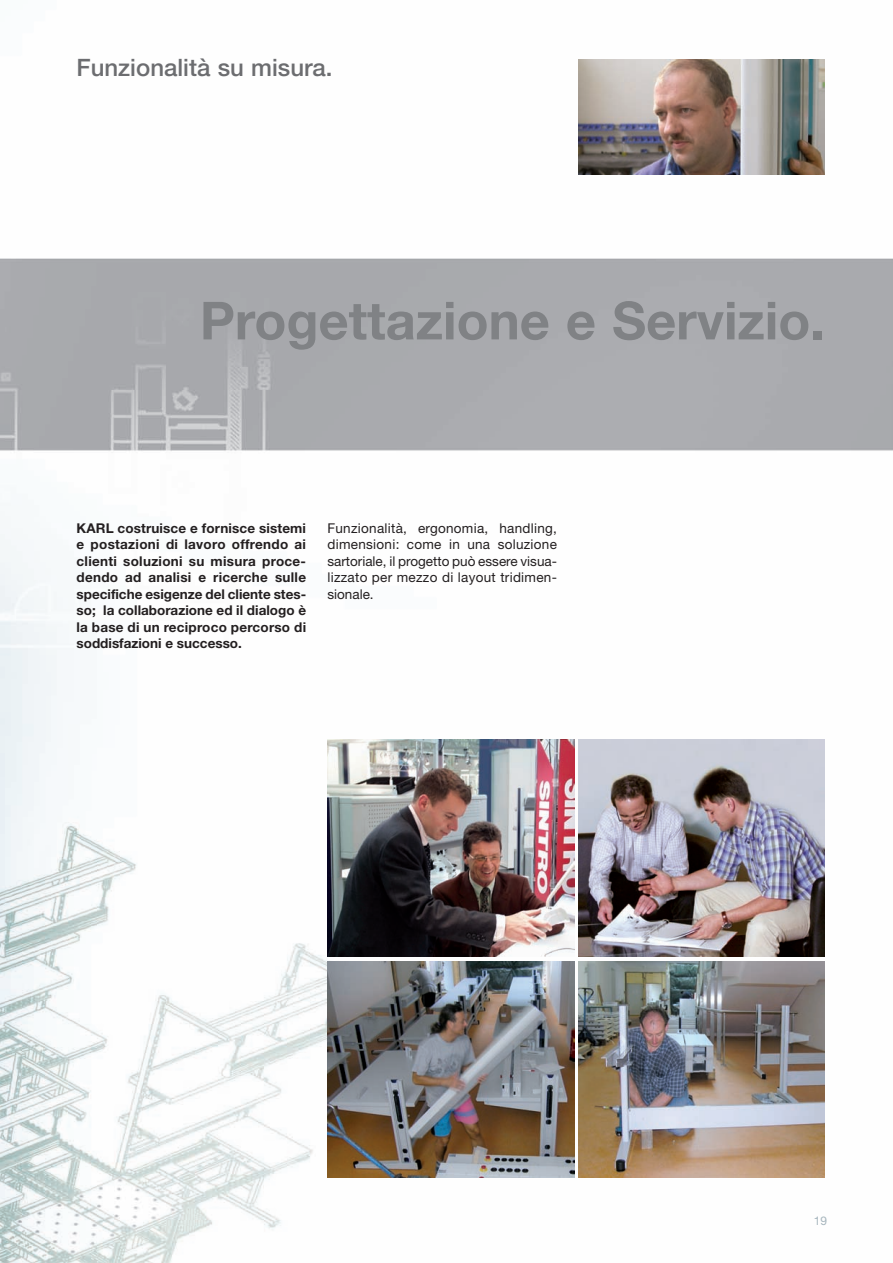
<style>
.page{position:relative;width:893px;height:1263px;background:#fff}
.page>*{position:absolute;margin:0;border:0;box-sizing:border-box;transform-origin:0 0}
.t1{font:700 52.5px "Helvetica Neue";color:#808285}
.t2{font:500 24px "Helvetica Neue";color:#6c6d70}
.t3{font:700 13.5px/16.5px "Helvetica Neue";color:#231f20;text-align:justify}
.t4{font:13.5px/16.5px "Helvetica Neue";letter-spacing:.02em;color:#231f20;text-align:justify}
.t5{font:12px "Helvetica Neue";color:#a7b6be}
</style>
<div class="page">
<img style="left:0;top:59px;width:893px;height:1204px">
<img style="left:578px;top:60px;width:247px;height:114px">
<img style="left:578px;top:740px;width:247px;height:217px">
<img style="left:327px;top:740px;width:247px;height:217px">
<img style="left:578px;top:961px;width:247px;height:217px">
<img style="left:327px;top:961px;width:247px;height:217px">
<h2 class="t2" style="left:77px;top:58px;width:258px">Funzionalità su misura.</h2>
<h1 class="t1" style="left:200px;top:302px;width:627px">Progettazione e Servizio.</h1>
<p class="t3" style="left:77px;top:521px;width:231px">KARL costruisce e fornisce sistemi e postazioni di lavoro offrendo ai clienti soluzioni su misura proce&shy;dendo ad analisi e ricerche sulle specifiche esigenze del cliente stes&shy;so; la collaborazione ed il dialogo è la base di un reciproco percorso di soddisfazioni e successo.</p>
<p class="t4" style="left:327px;top:521px;width:231px">Funzionalità, ergonomia, handling, dimensioni: come in una soluzione sartoriale, il progetto può essere visua&shy;lizzato per mezzo di layout tridimen&shy;sionale.</p>
<p class="t5" style="left:814px;top:1216px;width:15px">19</p>
</div>
